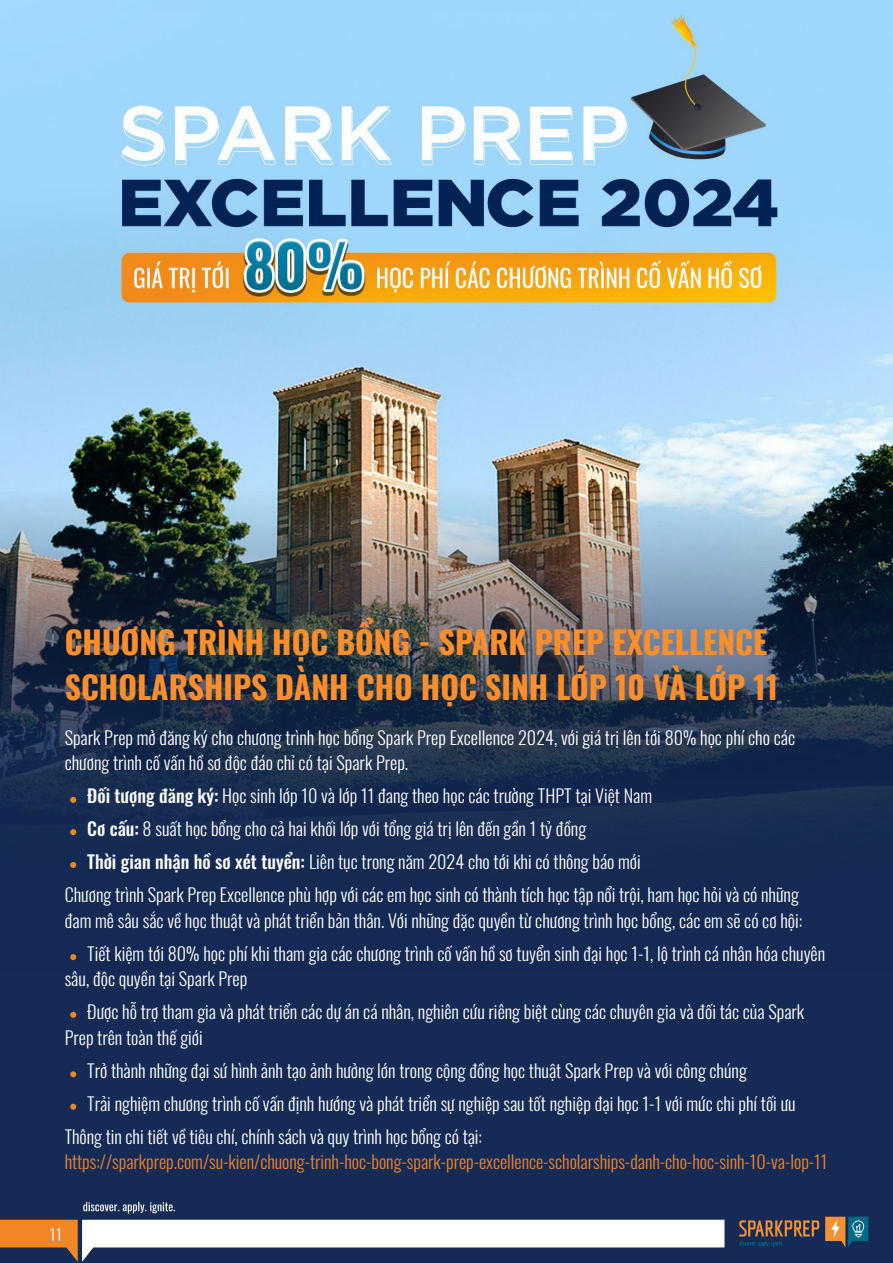
<style>
.page{position:relative;width:893px;height:1263px;background:#fff}
.page>*{position:absolute;margin:0;border:0;box-sizing:border-box;transform-origin:0 0}
.t1{font:700 31.5px/45px "Oswald";color:#fc8e2b}
.t2{font:300 18px/33px "Oswald";color:#fff}
.t3{font:300 18px "Oswald";color:#ee842a}
.t4{font:300 15.9px "Oswald";color:#fff}
.s1{font-weight:500}
</style>
<div class="page">
<img style="left:0;top:0;width:893px;height:491px">
<img style="left:0;top:491px;width:893px;height:772px">
<svg style="left:739px;top:1220px;width:80px;height:26px;background:#554a4c"></svg>
<svg style="left:825px;top:1217px;width:43px;height:30px"></svg>
<svg style="left:0;top:618px;width:724px;height:645px;background:#243658"></svg>
<img style="left:0;top:0;width:1px;height:247px">
<h1 class="t1" style="left:65px;top:621px;width:715px">CHƯƠNG TRÌNH HỌC BỔNG - SPARK PREP EXCELLENCE<br>SCHOLARSHIPS DÀNH CHO HỌC SINH LỚP 10 VÀ LỚP 11</h1>
<p class="t2" style="left:65px;top:723px;width:732px;line-height:25.5px">Spark Prep mở đăng ký cho chương trình học bổng Spark Prep Excellence 2024, với giá trị lên tới 80% học phí cho các chương trình cố vấn hồ sơ độc đáo chỉ có tại Spark Prep.</p>
<p class="t2" style="left:87px;top:777px;width:566px"><span class="s1">Đối tượng đăng ký:</span> Học sinh lớp 10 và lớp 11 đang theo học các trường THPT tại Việt Nam</p>
<p class="t2" style="left:87px;top:810px;width:501px"><span class="s1">Cơ cấu:</span> 8 suất học bổng cho cả hai khối lớp với tổng giá trị lên đến gần 1 tỷ đồng</p>
<p class="t2" style="left:87px;top:843px;width:555px"><span class="s1">Thời gian nhận hồ sơ xét tuyển:</span> Liên tục trong năm 2024 cho tới khi có thông báo mới</p>
<p class="t2" style="left:65px;top:876px;width:736px">Chương trình Spark Prep Excellence phù hợp với các em học sinh có thành tích học tập nổi trội, ham học hỏi và có những</p>
<p class="t2" style="left:87px;top:902px;width:739px;text-indent:-23px">đam mê sâu sắc về học thuật và phát triển bản thân. Với những đặc quyền từ chương trình học bổng, các em sẽ có cơ hội:<br>Tiết kiệm tới 80% học phí khi tham gia các chương trình cố vấn hồ sơ tuyển sinh đại học 1-1, lộ trình cá nhân hóa chuyên</p>
<p class="t2" style="left:87px;top:960px;width:718px;text-indent:-23px">sâu, độc quyền tại Spark Prep<br>Được hỗ trợ tham gia và phát triển các dự án cá nhân, nghiên cứu riêng biệt cùng các chuyên gia và đối tác của Spark</p>
<p class="t2" style="left:65px;top:1019px;width:140px">Prep trên toàn thế giới</p>
<p class="t2" style="left:87px;top:1052px;width:661px">Trở thành những đại sứ hình ảnh tạo ảnh hưởng lớn trong cộng đồng học thuật Spark Prep và với công chúng</p>
<p class="t2" style="left:87px;top:1085px;width:710px">Trải nghiệm chương trình cố vấn định hướng và phát triển sự nghiệp sau tốt nghiệp đại học 1-1 với mức chi phí tối ưu</p>
<p class="t2" style="left:65px;top:1118px;width:419px">Thông tin chi tiết về tiêu chí, chính sách và quy trình học bổng có tại:</p>
<p class="t3" style="left:65px;top:1146px;width:764px">https://sparkprep.com/su-kien/chuong-trinh-hoc-bong-spark-prep-excellence-scholarships-danh-cho-hoc-sinh-10-va-lop-11</p>
<p class="t4" style="left:50px;top:1220px;width:13px">11</p>
</div>
